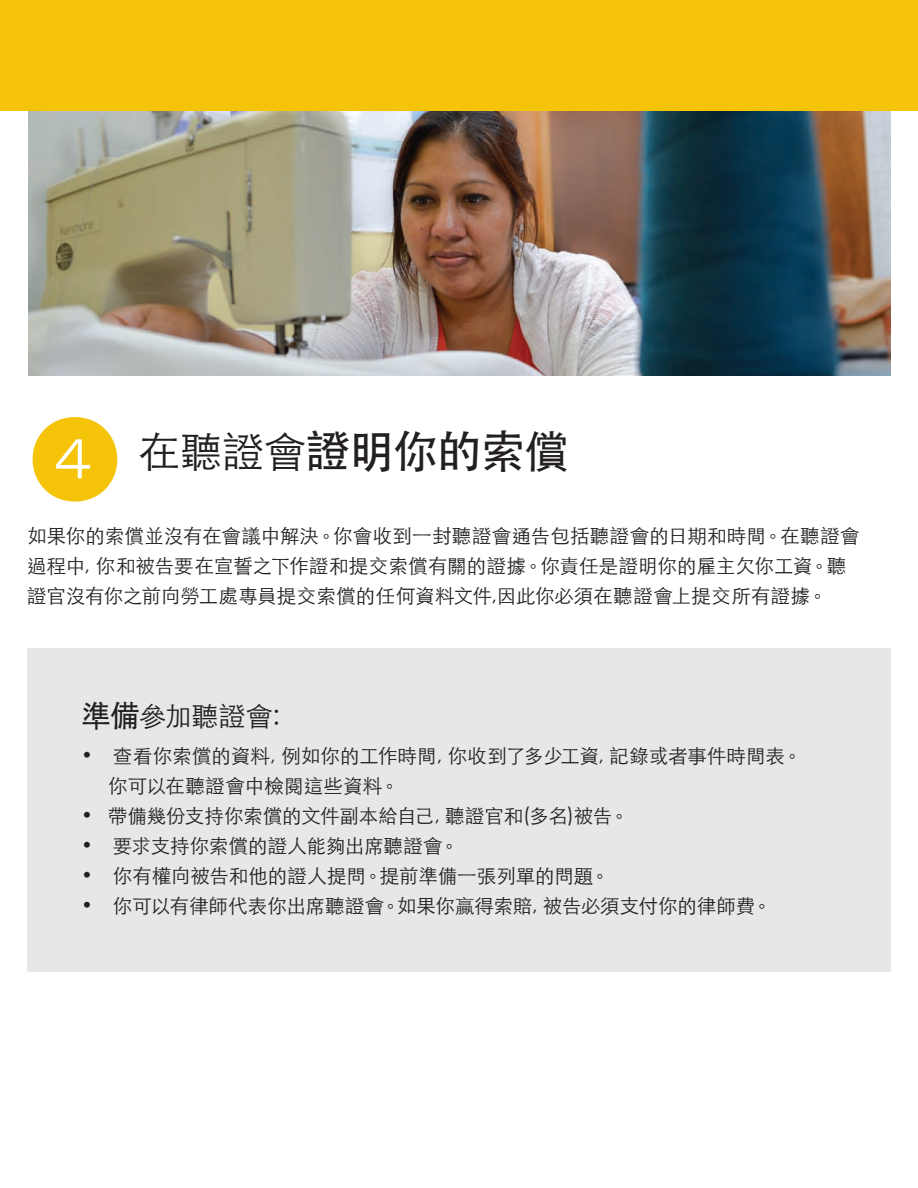
<style>
.page{position:relative;width:918px;height:1188px;background:#fff}
.page>*{position:absolute;margin:0;border:0;box-sizing:border-box;transform-origin:0 0}
.t1{font:500 45px "ST Heiti TC";letter-spacing:-.035em;color:#231f20}
.t2{font:300 27px "ST Heiti TC";letter-spacing:.005em;color:#231f20}
.t3{font:300 19.5px/30px "ST Heiti TC";color:#231f20}
.s1{font-family:"Whitney Index Black Round Lt 1";font-weight:400;font-size:90px;color:#f5c409}
.s2{font-weight:300;font-size:42px}
.s3{font-weight:500;font-size:30px}
</style>
<div class="page">
<img style="left:28px;top:110px;width:863px;height:266px">
<div style="left:0;top:0;width:918px;height:110px;background:#f5c409"></div>
<div style="left:27px;top:648px;width:864px;height:324px;background:#e6e7e9"></div>
<h3 class="t1" style="left:30px;top:426px;width:541px"><span class="s1">4</span> <span class="s2">在聽證會</span>證明你的索償</h3>
<p class="t3" style="left:27px;top:519px;width:834px">如果你的索償並沒有在會議中解決。你會收到一封聽證會通告包括聽證會的日期和時間。在聽證會過程中, 你和被告要在宣誓之下作證和提交索償有關的證據。你責任是證明你的雇主欠你工資。聽證官沒有你之前向勞工處專員提交索償的任何資料文件,因此你必須在聽證會上提交所有證據。</p>
<h4 class="t2" style="left:81px;top:693px;width:201px"><span class="s3">準備</span>參加聽證會:</h4>
<p class="t3" style="left:81px;top:739px;width:13px">•</p>
<p class="t3" style="left:108px;top:739px;width:695px">查看你索償的資料, 例如你的工作時間, 你收到了多少工資, 記錄或者事件時間表。你可以在聽證會中檢閱這些資料。</p>
<p class="t3" style="left:81px;top:799px;width:13px">•</p>
<p class="t3" style="left:108px;top:799px;width:522px">帶備幾份支持你索償的文件副本給自己, 聽證官和(多名)被告。</p>
<p class="t3" style="left:81px;top:829px;width:13px">•</p>
<p class="t3" style="left:113px;top:829px;width:348px">要求支持你索償的證人能夠出席聽證會。</p>
<p class="t3" style="left:81px;top:859px;width:13px">•</p>
<p class="t3" style="left:113px;top:859px;width:498px">你有權向被告和他的證人提問。提前準備一張列單的問題。</p>
<p class="t3" style="left:81px;top:889px;width:13px">•</p>
<p class="t3" style="left:113px;top:889px;width:660px">你可以有律師代表你出席聽證會。如果你贏得索賠, 被告必須支付你的律師費。</p>
</div>
